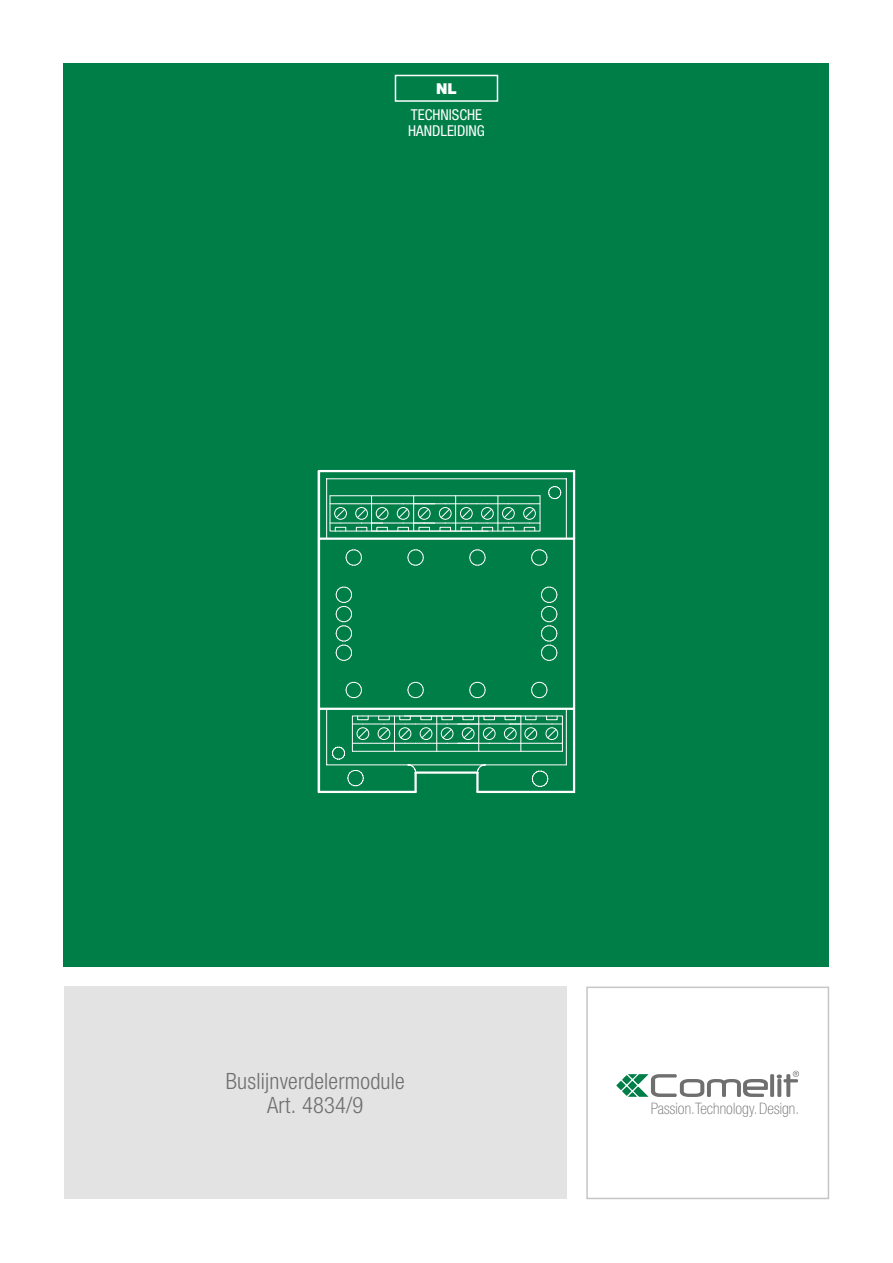
<style>
.page{position:relative;width:893px;height:1263px;background:#fff}
.page>*{position:absolute;margin:0;border:0;box-sizing:border-box;transform-origin:0 0}
.t1{font:300 condensed 22.5px/24px "Helvetica Neue LTW1 G";letter-spacing:.01em;color:#706f6f;text-align:center}
.t2{font:100 condensed 15.75px "Helvetica Neue LTW1 G";letter-spacing:.005em;color:#706f6f}
.t3{font:condensed 15px/16.5px "Helvetica Neue LTW1 G";color:#fff}
.t4{font:900 15px "Helvetica Neue LTW1 G";color:#fff}
</style>
<div class="page">
<div style="left:64px;top:986px;width:503px;height:213px;background:#e3e3e3"></div>
<div style="left:64px;top:64px;width:765px;height:903px;background:#007e48"></div>
<div style="left:395px;top:75px;width:103px;height:27px;border:2px solid #fff"></div>
<div style="left:586px;top:986px;width:243px;height:213px;border:2px solid #c6c6c6"></div>
<svg style="left:616px;top:1081px;width:10px;height:9px"></svg>
<svg style="left:622px;top:1086px;width:9px;height:10px"></svg>
<svg style="left:622px;top:1075px;width:9px;height:9px"></svg>
<svg style="left:628px;top:1071px;width:171px;height:26px"></svg>
<svg style="left:317px;top:469px;width:259px;height:325px"></svg>
<hr style="left:566px;top:709px;width:1px;height:56px;background:#fff">
<hr style="left:326px;top:709px;width:1px;height:56px;background:#fff">
<hr style="left:566px;top:479px;width:1px;height:60px;background:#fff">
<hr style="left:327px;top:478px;width:239px;height:1px;background:#fff">
<hr style="left:326px;top:479px;width:1px;height:60px;background:#fff">
<hr style="left:327px;top:764px;width:81px;height:1px;background:#fff">
<svg style="left:548px;top:486px;width:14px;height:13px"></svg>
<svg style="left:407px;top:549px;width:17px;height:17px"></svg>
<svg style="left:345px;top:549px;width:17px;height:17px"></svg>
<svg style="left:469px;top:549px;width:17px;height:17px"></svg>
<svg style="left:531px;top:549px;width:17px;height:17px"></svg>
<svg style="left:531px;top:681px;width:17px;height:17px"></svg>
<svg style="left:469px;top:681px;width:17px;height:17px"></svg>
<svg style="left:345px;top:681px;width:17px;height:17px"></svg>
<svg style="left:407px;top:681px;width:17px;height:17px"></svg>
<svg style="left:541px;top:586px;width:17px;height:75px"></svg>
<svg style="left:335px;top:586px;width:17px;height:75px"></svg>
<hr style="left:414px;top:773px;width:3px;height:19px;background:#fff">
<hr style="left:476px;top:773px;width:3px;height:19px;background:#fff">
<svg style="left:329px;top:495px;width:212px;height:37px"></svg>
<hr style="left:330px;top:495px;width:210px;height:1px;background:#fff">
<svg style="left:332px;top:715px;width:235px;height:72px"></svg>
<hr style="left:352px;top:751px;width:210px;height:1px;background:#fff">
<p class="t4" style="left:436px;top:79px;width:22px">NL</p>
<p class="t3" style="left:408px;top:106px;width:78px">TECHNISCHE<br>HANDLEIDING</p>
<p class="t1" style="left:226px;top:1069px;width:181px">Buslijnverdelermodule<br>Art. 4834/9</p>
<p class="t2" style="left:651px;top:1100px;width:150px">Passion.Technology.Design.</p>
</div>
